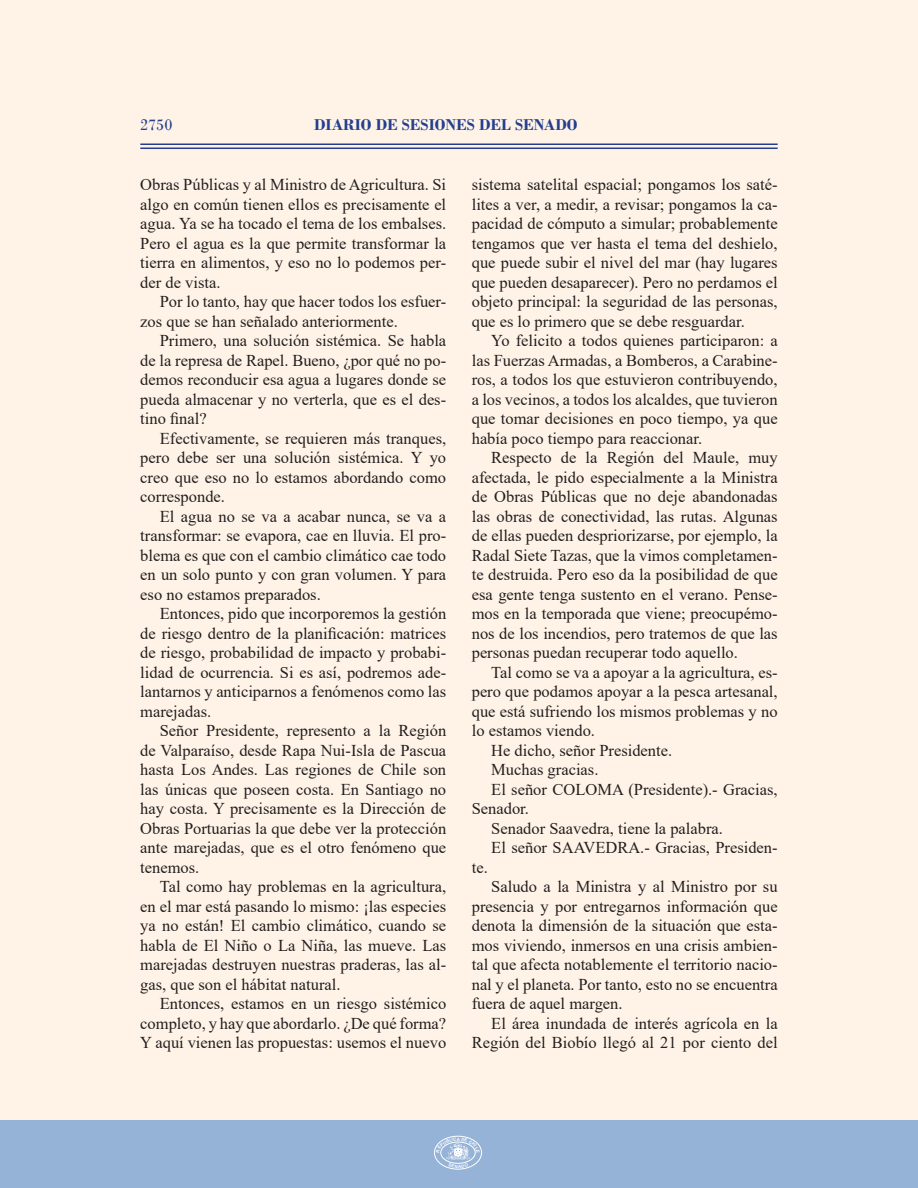
<style>
.page{position:relative;width:918px;height:1188px;background:#fff}
.page>*{position:absolute;margin:0;border:0;box-sizing:border-box;transform-origin:0 0}
.Párrafo_Texto_Sesión{font:16.5px/19.5px "Times New Roman";color:#231f20;text-align:justify}
.t1{font:700 16.5px "Bodoni";color:#253f8e}
.t2{font:16.5px "Bodoni";color:#253f8e}
.t3{font:700 4.5px "Arial";color:#fff}
</style>
<div class="page">
<hr style="left:140px;top:148px;width:638px;height:1px;background:#253f8e">
<hr style="left:140px;top:144px;width:638px;height:1px;background:#253f8e">
<div style="left:0;top:1120px;width:918px;height:68px;background:#95b3d7"></div>
<div style="left:434px;top:1136px;width:48px;height:33px;border:1px solid #fff;border-radius:50%"></div>
<svg style="left:436px;top:1137px;width:44px;height:31px"></svg>
<p class="t2" style="left:140px;top:115px;width:34px">2750</p>
<p class="t1" style="left:314px;top:114px;width:265px">DIARIO DE SESIONES DEL SENADO</p>
<p class="Párrafo_Texto_Sesión" style="left:140px;top:174px;width:307px">Obras Públicas y al Ministro de Agricultura. Si algo en común tienen ellos es precisamente el agua. Ya se ha tocado el tema de los embalses.<br>Pero el agua es la que permite transformar la tierra en alimentos, y eso no lo podemos per&shy;der de vista.</p>
<p class="Párrafo_Texto_Sesión" style="left:140px;top:291px;width:307px;text-indent:20px">Por lo tanto, hay que hacer todos los esfuer&shy;zos que se han señalado anteriormente.</p>
<p class="Párrafo_Texto_Sesión" style="left:140px;top:330px;width:307px;text-indent:20px">Primero, una solución sistémica. Se habla de la represa de Rapel. Bueno, ¿por qué no po&shy;demos reconducir esa agua a lugares donde se pueda almacenar y no verterla, que es el des&shy;tino final?</p>
<p class="Párrafo_Texto_Sesión" style="left:140px;top:428px;width:307px;text-indent:20px">Efectivamente, se requieren más tranques, pero debe ser una solución sistémica. Y yo creo que eso no lo estamos abordando como corresponde.</p>
<p class="Párrafo_Texto_Sesión" style="left:140px;top:506px;width:307px;text-indent:20px">El agua no se va a acabar nunca, se va a transformar: se evapora, cae en lluvia. El pro&shy;blema es que con el cambio climático cae todo en un solo punto y con gran volumen. Y para eso no estamos preparados.</p>
<p class="Párrafo_Texto_Sesión" style="left:140px;top:603px;width:307px;text-indent:20px">Entonces, pido que incorporemos la gestión de riesgo dentro de la planificación: matrices de riesgo, probabilidad de impacto y probabi&shy;lidad de ocurrencia. Si es así, podremos ade&shy;lantarnos y anticiparnos a fenómenos como las marejadas.</p>
<p class="Párrafo_Texto_Sesión" style="left:140px;top:720px;width:307px;text-indent:20px">Señor Presidente, represento a la Región de Valparaíso, desde Rapa Nui-Isla de Pascua hasta Los Andes. Las regiones de Chile son las únicas que poseen costa. En Santiago no hay costa. Y precisamente es la Dirección de Obras Portuarias la que debe ver la protección ante marejadas, que es el otro fenómeno que tenemos.</p>
<p class="Párrafo_Texto_Sesión" style="left:140px;top:876px;width:307px;text-indent:20px">Tal como hay problemas en la agricultura, en el mar está pasando lo mismo: ¡las especies ya no están! El cambio climático, cuando se habla de El Niño o La Niña, las mueve. Las marejadas destruyen nuestras praderas, las al&shy;gas, que son el hábitat natural.</p>
<p class="Párrafo_Texto_Sesión" style="left:140px;top:993px;width:307px;text-indent:20px">Entonces, estamos en un riesgo sistémico completo, y hay que abordarlo. ¿De qué forma?<br>Y aquí vienen las propuestas: usemos el nuevo</p>
<p class="Párrafo_Texto_Sesión" style="left:472px;top:174px;width:307px">sistema satelital espacial; pongamos los saté&shy;lites a ver, a medir, a revisar; pongamos la ca&shy;pacidad de cómputo a simular; probablemente tengamos que ver hasta el tema del deshielo, que puede subir el nivel del mar (hay lugares que pueden desaparecer). Pero no perdamos el objeto principal: la seguridad de las personas, que es lo primero que se debe resguardar.</p>
<p class="Párrafo_Texto_Sesión" style="left:472px;top:330px;width:307px;text-indent:20px">Yo felicito a todos quienes participaron: a las Fuerzas Armadas, a Bomberos, a Carabine&shy;ros, a todos los que estuvieron contribuyendo, a los vecinos, a todos los alcaldes, que tuvieron que tomar decisiones en poco tiempo, ya que había poco tiempo para reaccionar.</p>
<p class="Párrafo_Texto_Sesión" style="left:472px;top:447px;width:307px;text-indent:20px">Respecto de la Región del Maule, muy afectada, le pido especialmente a la Ministra de Obras Públicas que no deje abandonadas las obras de conectividad, las rutas. Algunas de ellas pueden despriorizarse, por ejemplo, la Radal Siete Tazas, que la vimos completamen&shy;te destruida. Pero eso da la posibilidad de que esa gente tenga sustento en el verano. Pense&shy;mos en la temporada que viene; preocupémo&shy;nos de los incendios, pero tratemos de que las personas puedan recuperar todo aquello.</p>
<p class="Párrafo_Texto_Sesión" style="left:472px;top:662px;width:307px;text-indent:20px">Tal como se va a apoyar a la agricultura, es&shy;pero que podamos apoyar a la pesca artesanal, que está sufriendo los mismos problemas y no lo estamos viendo.</p>
<p class="Párrafo_Texto_Sesión" style="left:491px;top:740px;width:183px">He dicho, señor Presidente.</p>
<p class="Párrafo_Texto_Sesión" style="left:491px;top:759px;width:109px">Muchas gracias.</p>
<p class="Párrafo_Texto_Sesión" style="left:472px;top:779px;width:307px;text-indent:20px">El señor COLOMA (Presidente).- Gracias,<br>Senador.</p>
<p class="Párrafo_Texto_Sesión" style="left:491px;top:818px;width:233px">Senador Saavedra, tiene la palabra.</p>
<p class="Párrafo_Texto_Sesión" style="left:491px;top:837px;width:288px">El señor SAAVEDRA.- Gracias, Presiden-</p>
<p class="Párrafo_Texto_Sesión" style="left:472px;top:857px;width:18px">te.</p>
<p class="Párrafo_Texto_Sesión" style="left:472px;top:876px;width:307px;text-indent:20px">Saludo a la Ministra y al Ministro por su presencia y por entregarnos información que denota la dimensión de la situación que esta&shy;mos viviendo, inmersos en una crisis ambien&shy;tal que afecta notablemente el territorio nacio&shy;nal y el planeta. Por tanto, esto no se encuentra fuera de aquel margen.</p>
<p class="Párrafo_Texto_Sesión" style="left:472px;top:1013px;width:307px;text-align:right">El área inundada de interés agrícola en la<br>Región del Biobío llegó al 21 por ciento del</p>
<p class="t3" style="left:457px;top:1136px;width:5px">A</p>
</div>
